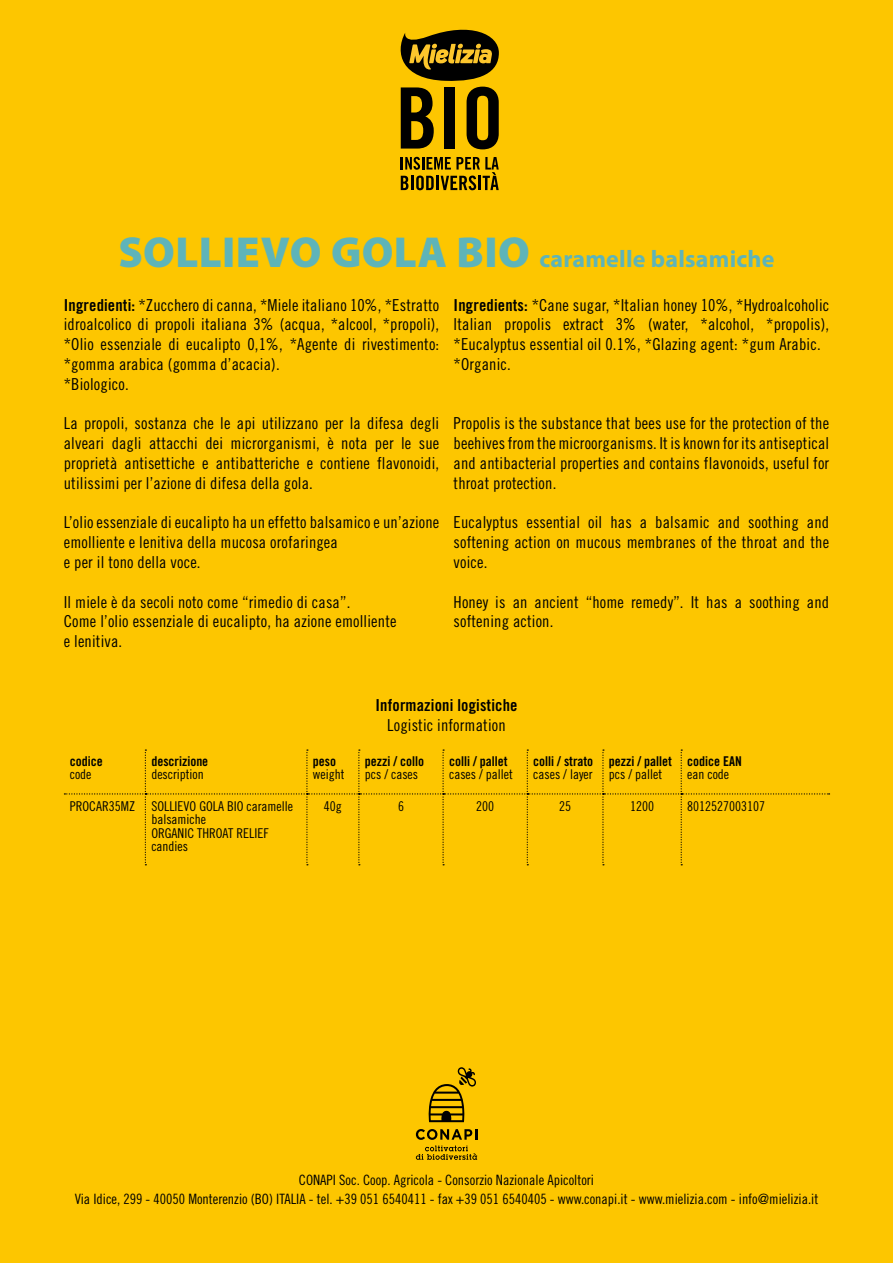
<style>
.page{position:relative;width:893px;height:1263px;background:#fdc600}
.page>*{position:absolute;margin:0;border:0;box-sizing:border-box;transform-origin:0 0}
.t1{font:700 24px "Myriad Pro";letter-spacing:.01em;color:#5eb4b9}
.t2{font:16.5px/19.8px "Trade Gothic Cond Eighteen";letter-spacing:.01em;color:#000}
.t3{font:16.5px "Trade Gothic Bold Cond Twenty";letter-spacing:.01em;color:#000}
.t4{font:14.25px/19.2px "Trade Gothic Cond Eighteen";color:#000;text-align:center}
.t5{font:13.5px/13.5px "Trade Gothic Cond Eighteen";color:#000}
.t6{font:13.5px "Trade Gothic Bold Cond Twenty";color:#000}
.s1{font-weight:900;font-size:43.5px}
.s2{font-family:"Trade Gothic Bold Cond Twenty"}
</style>
<div class="page">
<svg style="left:416px;top:1129px;width:61px;height:31px"></svg>
<svg style="left:428px;top:1067px;width:48px;height:55px"></svg>
<svg style="left:400px;top:29px;width:99px;height:120px"></svg>
<svg style="left:401px;top:157px;width:98px;height:33px"></svg>
<svg style="left:64px;top:749px;width:766px;height:116px"></svg>
<h1 class="t1" style="left:118px;top:243px;width:658px"><span class="s1">SOLLIEVO GOLA BIO</span> caramelle balsamiche</h1>
<p class="t2" style="left:64px;top:295px;width:377px"><span class="s2">Ingredienti:</span> *Zucchero di canna, *Miele italiano 10%, *Estratto idroalcolico di propoli italiana 3% (acqua, *alcool, *propoli), *Olio essenziale di eucalipto 0,1%, *Agente di rivestimento: *gomma arabica (gomma d’acacia).<br>*Biologico.</p>
<p class="t2" style="left:64px;top:413px;width:377px;text-align:justify">La propoli, sostanza che le api utilizzano per la difesa degli alveari dagli attacchi dei microrganismi, è nota per le sue proprietà antisettiche e antibatteriche e contiene flavonoidi, utilissimi per l’azione di difesa della gola.</p>
<p class="t2" style="left:64px;top:512px;width:377px">L’olio essenziale di eucalipto ha un effetto balsamico e un’azione emolliente e lenitiva della mucosa orofaringea<br>e per il tono della voce.</p>
<p class="t2" style="left:64px;top:592px;width:334px">Il miele è da secoli noto come “rimedio di casa”.<br>Come l’olio essenziale di eucalipto, ha azione emolliente e lenitiva.</p>
<p class="t2" style="left:454px;top:295px;width:377px"><span class="s2">Ingredients:</span> *Cane sugar, *Italian honey 10%, *Hydroalcoholic Italian propolis extract 3% (water, *alcohol, *propolis), *Eucalyptus essential oil 0.1%, *Glazing agent: *gum Arabic. *Organic.</p>
<p class="t2" style="left:454px;top:413px;width:377px;text-align:justify">Propolis is the substance that bees use for the protection of the beehives from the microorganisms. It is known for its antiseptical and antibacterial properties and contains flavonoids, useful for throat protection.</p>
<p class="t2" style="left:454px;top:512px;width:377px;text-align:justify">Eucalyptus essential oil has a balsamic and soothing and softening action on mucous membranes of the throat and the voice.</p>
<p class="t2" style="left:454px;top:592px;width:377px">Honey is an ancient “home remedy”. It has a soothing and softening action.</p>
<p class="t6" style="left:70px;top:753px;width:34px">codice</p>
<p class="t5" style="left:70px;top:768px;width:23px">code</p>
<p class="t6" style="left:151px;top:753px;width:58px">descrizione</p>
<p class="t5" style="left:151px;top:768px;width:54px">description</p>
<p class="t6" style="left:313px;top:753px;width:25px">peso</p>
<p class="t5" style="left:313px;top:768px;width:33px">weight</p>
<p class="t3" style="left:375px;top:695px;width:143px">Informazioni logistiche</p>
<p class="t2" style="left:387px;top:715px;width:120px">Logistic information</p>
<p class="t6" style="left:365px;top:753px;width:61px">pezzi / collo</p>
<p class="t5" style="left:365px;top:768px;width:55px">pcs / cases</p>
<p class="t6" style="left:449px;top:753px;width:60px">colli / pallet</p>
<p class="t5" style="left:449px;top:768px;width:65px">cases / pallet</p>
<p class="t6" style="left:533px;top:753px;width:61px">colli / strato</p>
<p class="t5" style="left:533px;top:768px;width:61px">cases / layer</p>
<p class="t6" style="left:609px;top:753px;width:64px">pezzi / pallet</p>
<p class="t5" style="left:609px;top:768px;width:55px">pcs / pallet</p>
<p class="t6" style="left:687px;top:753px;width:56px">codice EAN</p>
<p class="t5" style="left:687px;top:768px;width:43px">ean code</p>
<p class="t5" style="left:151px;top:799px;width:143px;text-indent:-82px">PROCAR35MZ SOLLIEVO GOLA BIO caramelle balsamiche<br>ORGANIC THROAT RELIEF candies</p>
<p class="t5" style="left:324px;top:799px;width:19px">40g</p>
<p class="t5" style="left:398px;top:799px;width:7px">6</p>
<p class="t5" style="left:476px;top:799px;width:19px">200</p>
<p class="t5" style="left:559px;top:799px;width:13px">25</p>
<p class="t5" style="left:630px;top:799px;width:25px">1200</p>
<p class="t5" style="left:687px;top:799px;width:79px">8012527003107</p>
<p class="t4" style="left:75px;top:1170px;width:745px">CONAPI Soc. Coop. Agricola - Consorzio Nazionale Apicoltori<br>Via Idice, 299 - 40050 Monterenzio (BO) ITALIA - tel. +39 051 6540411 - fax +39 051 6540405 - www.conapi.it - www.mielizia.com - info@mielizia.it</p>
</div>
